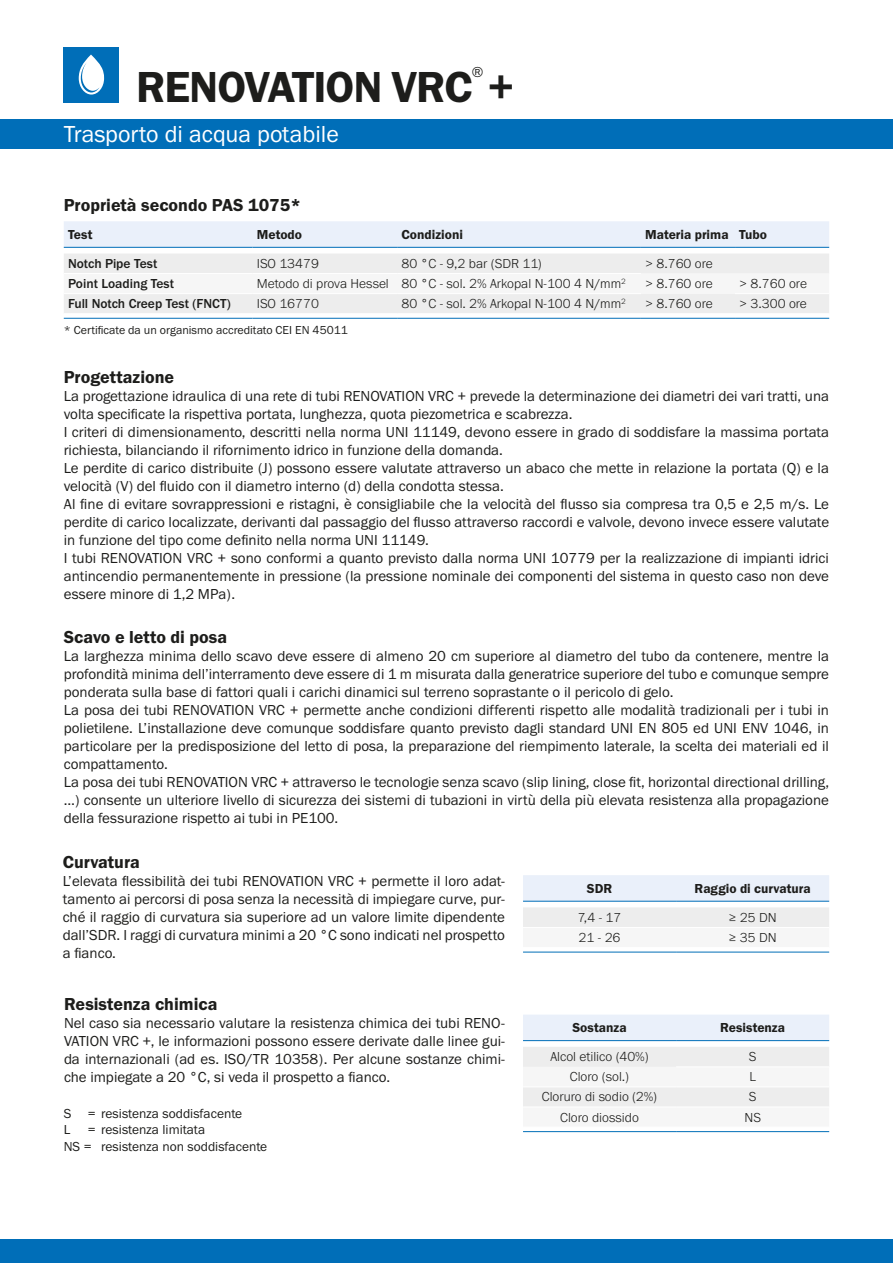
<style>
.page{position:relative;width:893px;height:1263px;background:#fff}
.page>*{position:absolute;margin:0;border:0;box-sizing:border-box;transform-origin:0 0}
.t1{font:45px "Franklin Gothic URW Dem";letter-spacing:-.02em;color:#1d1d1b}
.t2{font:24px "Franklin Gothic URW Boo";color:#fff}
.t3{font:18px "Franklin Gothic URW Dem";color:#1d1d1b}
.t4{font:15px/18px "Franklin Gothic URW Boo";color:#1d1d1b;text-align:justify}
.t5{font:300 13.5px "Franklin Gothic URW";color:#1d1d1b}
.t6{font:13.5px "Franklin Gothic URW Dem";color:#1d1d1b}
.t7{font:13.5px "Franklin Gothic URW Boo";color:#1d1d1b}
.t8{font:500 13.5px "Franklin Gothic URW";color:#1d1d1b}
.t9{font:12px "Franklin Gothic URW Boo";color:#1d1d1b}
</style>
<div class="page">
<div style="left:64px;top:221px;width:765px;height:26px;background:#eaf0fa"></div>
<div style="left:64px;top:254px;width:765px;height:59px;background:#ededed"></div>
<div style="left:64px;top:274px;width:765px;height:20px;background:#f6f6f6"></div>
<hr style="left:64px;top:273px;width:189px;height:1px;background:#fff">
<hr style="left:253px;top:273px;width:144px;height:1px;background:#fff">
<hr style="left:397px;top:273px;width:244px;height:1px;background:#fff">
<hr style="left:735px;top:293px;width:94px;height:1px;background:#fff">
<hr style="left:64px;top:293px;width:189px;height:1px;background:#fff">
<hr style="left:253px;top:293px;width:144px;height:1px;background:#fff">
<hr style="left:397px;top:293px;width:244px;height:1px;background:#fff">
<hr style="left:64px;top:247px;width:189px;height:1px;background:#006eb8">
<hr style="left:253px;top:247px;width:144px;height:1px;background:#006eb8">
<hr style="left:397px;top:247px;width:244px;height:1px;background:#006eb8">
<hr style="left:641px;top:247px;width:94px;height:1px;background:#006eb8">
<hr style="left:735px;top:247px;width:94px;height:1px;background:#006eb8">
<hr style="left:64px;top:318px;width:189px;height:1px;background:#006eb8">
<hr style="left:253px;top:318px;width:144px;height:1px;background:#006eb8">
<hr style="left:397px;top:318px;width:244px;height:1px;background:#006eb8">
<hr style="left:641px;top:318px;width:94px;height:1px;background:#006eb8">
<hr style="left:735px;top:318px;width:94px;height:1px;background:#006eb8">
<div style="left:0;top:119px;width:893px;height:30px;background:#006eb8"></div>
<div style="left:64px;top:47px;width:55px;height:55px;background:#006eb8"></div>
<svg style="left:79px;top:55px;width:25px;height:40px"></svg>
<div style="left:0;top:1239px;width:893px;height:24px;background:#006eb8"></div>
<div style="left:523px;top:875px;width:306px;height:26px;background:#eaf0fa"></div>
<div style="left:523px;top:907px;width:306px;height:20px;background:#ededed"></div>
<hr style="left:523px;top:901px;width:153px;height:1px;background:#006eb8">
<hr style="left:676px;top:901px;width:153px;height:1px;background:#006eb8">
<hr style="left:523px;top:952px;width:153px;height:1px;background:#006eb8">
<hr style="left:676px;top:952px;width:153px;height:1px;background:#006eb8">
<div style="left:523px;top:1015px;width:306px;height:25px;background:#eaf0fa"></div>
<svg style="left:523px;top:1047px;width:306px;height:59px"></svg>
<hr style="left:523px;top:1086px;width:153px;height:1px;background:#fff">
<hr style="left:676px;top:1066px;width:153px;height:1px;background:#fff">
<hr style="left:676px;top:1087px;width:153px;height:1px;background:#fff">
<hr style="left:523px;top:1040px;width:153px;height:1px;background:#006eb8">
<hr style="left:676px;top:1040px;width:153px;height:1px;background:#006eb8">
<hr style="left:523px;top:1131px;width:153px;height:1px;background:#006eb8">
<hr style="left:676px;top:1131px;width:153px;height:1px;background:#006eb8">
<p class="t4" style="left:472px;top:63px;width:13px">®</p>
<p class="t1" style="left:136px;top:60px;width:380px">RENOVATION VRC +</p>
<p class="t2" style="left:64px;top:119px;width:277px">Trasporto di acqua potabile</p>
<p class="t3" style="left:64px;top:194px;width:239px">Proprietà secondo PAS 1075*</p>
<p class="t6" style="left:68px;top:226px;width:26px">Test</p>
<p class="t6" style="left:257px;top:226px;width:47px">Metodo</p>
<p class="t6" style="left:401px;top:226px;width:63px">Condizioni</p>
<p class="t6" style="left:645px;top:226px;width:85px">Materia prima</p>
<p class="t6" style="left:739px;top:226px;width:29px">Tubo</p>
<p class="t8" style="left:68px;top:255px;width:91px">Notch Pipe Test</p>
<p class="t5" style="left:257px;top:255px;width:64px">ISO 13479</p>
<p class="t5" style="left:401px;top:255px;width:142px">80 °C - 9,2 bar (SDR 11)</p>
<p class="t5" style="left:645px;top:255px;width:69px">&gt; 8.760 ore</p>
<p class="t8" style="left:68px;top:275px;width:108px">Point Loading Test</p>
<p class="t5" style="left:257px;top:275px;width:134px">Metodo di prova Hessel</p>
<p class="t5" style="left:401px;top:275px;width:226px">80 °C - sol. 2% Arkopal N-100 4 N/mm<sup>2</sup></p>
<p class="t5" style="left:645px;top:275px;width:69px">&gt; 8.760 ore</p>
<p class="t5" style="left:739px;top:275px;width:69px">&gt; 8.760 ore</p>
<p class="t8" style="left:68px;top:295px;width:164px">Full Notch Creep Test (FNCT)</p>
<p class="t5" style="left:257px;top:295px;width:64px">ISO 16770</p>
<p class="t5" style="left:401px;top:295px;width:226px">80 °C - sol. 2% Arkopal N-100 4 N/mm<sup>2</sup></p>
<p class="t5" style="left:645px;top:295px;width:69px">&gt; 8.760 ore</p>
<p class="t5" style="left:739px;top:295px;width:69px">&gt; 3.300 ore</p>
<p class="t9" style="left:64px;top:323px;width:286px">* Certificate da un organismo accreditato CEI EN 45011</p>
<p class="t3" style="left:64px;top:366px;width:112px">Progettazione</p>
<p class="t4" style="left:64px;top:387px;width:767px">La progettazione idraulica di una rete di tubi RENOVATION VRC + prevede la determinazione dei diametri dei vari tratti, una volta specificate la rispettiva portata, lunghezza, quota piezometrica e scabrezza.</p>
<p class="t4" style="left:64px;top:423px;width:767px">I criteri di dimensionamento, descritti nella norma UNI 11149, devono essere in grado di soddisfare la massima portata richiesta, bilanciando il rifornimento idrico in funzione della domanda.</p>
<p class="t4" style="left:64px;top:459px;width:767px">Le perdite di carico distribuite (J) possono essere valutate attraverso un abaco che mette in relazione la portata (Q) e la velocità (V) del fluido con il diametro interno (d) della condotta stessa.</p>
<p class="t4" style="left:64px;top:495px;width:767px">Al fine di evitare sovrappressioni e ristagni, è consigliabile che la velocità del flusso sia compresa tra 0,5 e 2,5 m/s. Le perdite di carico localizzate, derivanti dal passaggio del flusso attraverso raccordi e valvole, devono invece essere valutate in funzione del tipo come definito nella norma UNI 11149.</p>
<p class="t4" style="left:64px;top:549px;width:767px">I tubi RENOVATION VRC + sono conformi a quanto previsto dalla norma UNI 10779 per la realizzazione di impianti idrici antincendio permanentemente in pressione (la pressione nominale dei componenti del sistema in questo caso non deve essere minore di 1,2 MPa).</p>
<p class="t3" style="left:64px;top:626px;width:165px">Scavo e letto di posa</p>
<p class="t4" style="left:64px;top:647px;width:767px">La larghezza minima dello scavo deve essere di almeno 20 cm superiore al diametro del tubo da contenere, mentre la profondità minima dell’interramento deve essere di 1 m misurata dalla generatrice superiore del tubo e comunque sempre ponderata sulla base di fattori quali i carichi dinamici sul terreno soprastante o il pericolo di gelo.</p>
<p class="t4" style="left:64px;top:701px;width:767px">La posa dei tubi RENOVATION VRC + permette anche condizioni differenti rispetto alle modalità tradizionali per i tubi in polietilene. L’installazione deve comunque soddisfare quanto previsto dagli standard UNI EN 805 ed UNI ENV 1046, in particolare per la predisposizione del letto di posa, la preparazione del riempimento laterale, la scelta dei materiali ed il compattamento.</p>
<p class="t4" style="left:64px;top:773px;width:767px">La posa dei tubi RENOVATION VRC + attraverso le tecnologie senza scavo (slip lining, close fit, horizontal directional drilling, …) consente un ulteriore livello di sicurezza dei sistemi di tubazioni in virtù della più elevata resistenza alla propagazione della fessurazione rispetto ai tubi in PE100.</p>
<p class="t3" style="left:63px;top:851px;width:79px">Curvatura</p>
<p class="t4" style="left:63px;top:871px;width:444px">L’elevata flessibilità dei tubi RENOVATION VRC + permette il loro adat&shy;tamento ai percorsi di posa senza la necessità di impiegare curve, pur&shy;ché il raggio di curvatura sia superiore ad un valore limite dipendente dall’SDR. I raggi di curvatura minimi a 20 °C sono indicati nel prospetto a fianco.</p>
<p class="t6" style="left:587px;top:880px;width:27px">SDR</p>
<p class="t6" style="left:695px;top:880px;width:118px">Raggio di curvatura</p>
<p class="t5" style="left:578px;top:909px;width:45px">7,4 - 17</p>
<p class="t5" style="left:729px;top:909px;width:50px">≥ 25 DN</p>
<p class="t5" style="left:579px;top:929px;width:43px">21 - 26</p>
<p class="t5" style="left:729px;top:929px;width:50px">≥ 35 DN</p>
<p class="t3" style="left:64px;top:993px;width:155px">Resistenza chimica</p>
<p class="t4" style="left:64px;top:1014px;width:442px">Nel caso sia necessario valutare la resistenza chimica dei tubi RENO-VATION VRC +, le informazioni possono essere derivate dalle linee gui&shy;da internazionali (ad es. ISO/TR 10358). Per alcune sostanze chimi&shy;che impiegate a 20 °C, si veda il prospetto a fianco.</p>
<p class="t6" style="left:572px;top:1019px;width:56px">Sostanza</p>
<p class="t6" style="left:720px;top:1019px;width:66px">Resistenza</p>
<p class="t5" style="left:550px;top:1048px;width:100px">Alcol etilico (40%)</p>
<p class="t5" style="left:749px;top:1048px;width:9px">S</p>
<p class="t5" style="left:570px;top:1068px;width:61px">Cloro (sol.)</p>
<p class="t5" style="left:749px;top:1068px;width:8px">L</p>
<p class="t5" style="left:542px;top:1088px;width:117px">Cloruro di sodio (2%)</p>
<p class="t5" style="left:749px;top:1088px;width:9px">S</p>
<p class="t7" style="left:64px;top:1105px;width:180px">S = resistenza soddisfacente</p>
<p class="t5" style="left:560px;top:1108px;width:80px">Cloro diossido</p>
<p class="t5" style="left:744px;top:1108px;width:18px">NS</p>
<p class="t7" style="left:64px;top:1121px;width:8px">L</p>
<p class="t7" style="left:88px;top:1121px;width:119px">= resistenza limitata</p>
<p class="t7" style="left:64px;top:1138px;width:205px">NS = resistenza non soddisfacente</p>
</div>
